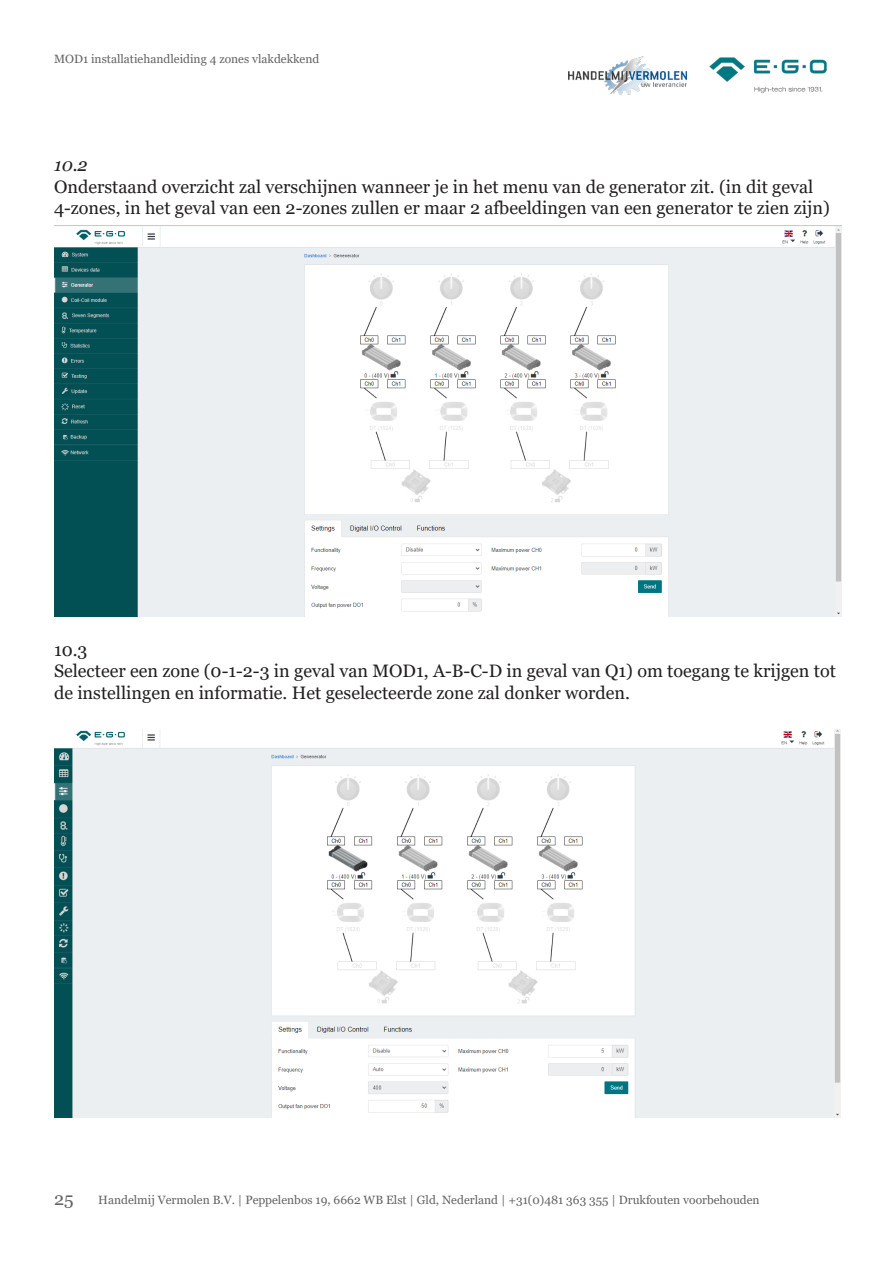
<style>
.page{position:relative;width:893px;height:1263px;background:#fff}
.page>*{position:absolute;margin:0;border:0;box-sizing:border-box;transform-origin:0 0}
.t1{font:18px/21.6px "Georgia";color:#231f20}
.t2{font:italic 18px "Georgia";color:#231f20}
.t3{font:18px "Georgia";color:#636366}
.t4{font:12px "Georgia";color:#636366}
</style>
<div class="page">
<img style="left:54px;top:226px;width:787px;height:390px">
<img style="left:54px;top:730px;width:786px;height:388px">
<img style="left:709px;top:57px;width:118px;height:36px">
<img style="left:569px;top:56px;width:118px;height:40px">
<p class="t4" style="left:54px;top:52px;width:267px">MOD1 installatiehandleiding 4 zones vlakdekkend</p>
<p class="t2" style="left:54px;top:153px;width:35px">10.2</p>
<p class="t1" style="left:54px;top:176px;width:777px">Onderstaand overzicht zal verschijnen wanneer je in het menu van de generator zit. (in dit geval<br>4-zones, in het geval van een 2-zones zullen er maar 2 afbeeldingen van een generator te zien zijn)</p>
<p class="t1" style="left:54px;top:639px;width:35px">10.3</p>
<p class="t1" style="left:54px;top:661px;width:783px">Selecteer een zone (0-1-2-3 in geval van MOD1, A-B-C-D in geval van Q1) om toegang te krijgen tot de instellingen en informatie. Het geselecteerde zone zal donker worden.</p>
<p class="t3" style="left:54px;top:1188px;width:21px">25</p>
<p class="t4" style="left:98px;top:1192px;width:663px">Handelmij Vermolen B.V. | Peppelenbos 19, 6662 WB Elst | Gld, Nederland | +31(0)481 363 355 | Drukfouten voorbehouden</p>
</div>
